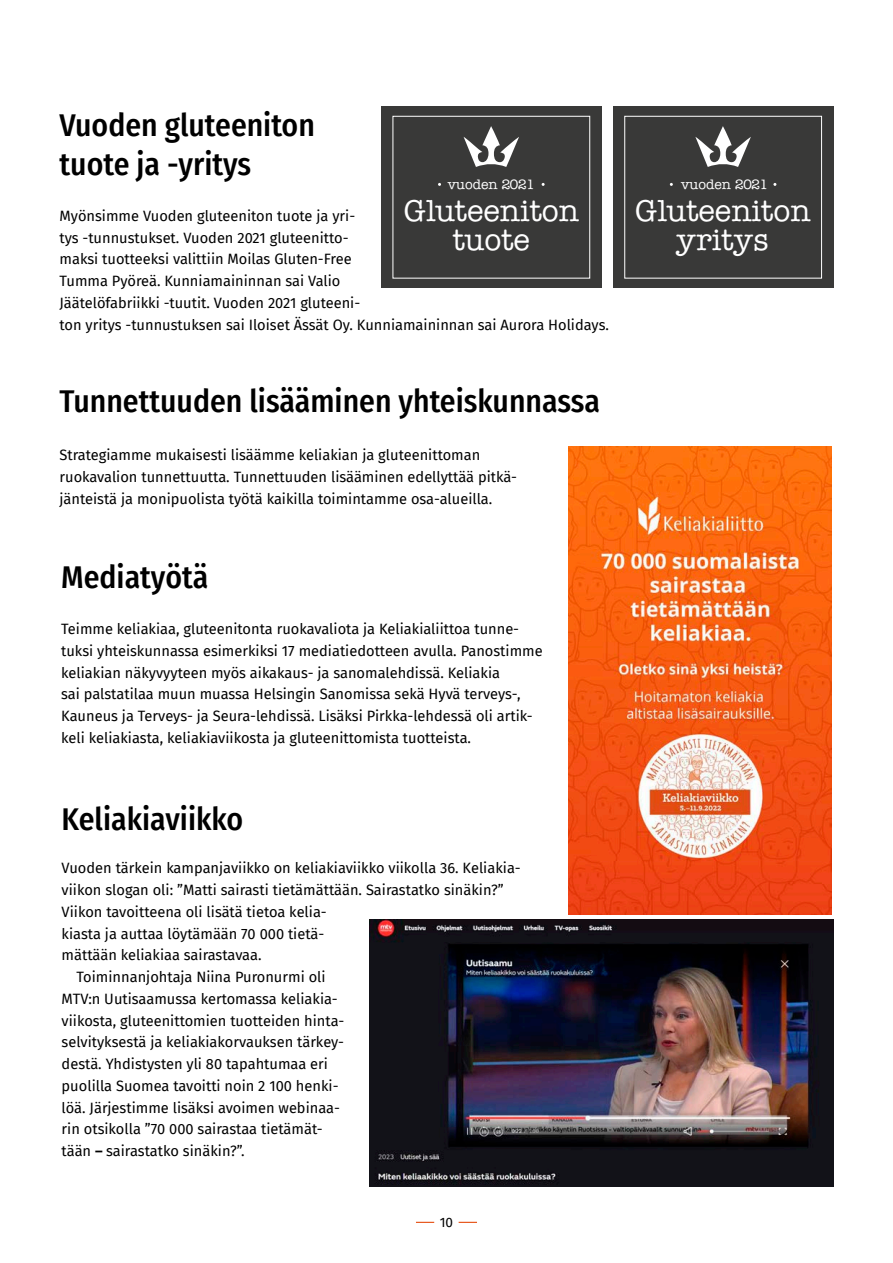
<style>
.page{position:relative;width:893px;height:1263px;background:#fff}
.page>*{position:absolute;margin:0;border:0;box-sizing:border-box;transform-origin:0 0}
.t1{font:500 31.5px/39px "Fira Sans Condensed";color:#000}
.t2{font:500 30.45px/29px "American Typewriter LT";color:#fff;text-align:center}
.t3{font:14.7px/21.8px "Fira Sans";color:#000}
.t4{font:500 13.8px "American Typewriter LT";color:#fff}
.t5{font:13.5px "Fira Sans";color:#000}
.s1{font-weight:700}
</style>
<div class="page">
<svg style="left:416px;top:1222px;width:18px;height:1px"></svg>
<svg style="left:459px;top:1222px;width:18px;height:1px"></svg>
<img style="left:370px;top:920px;width:463px;height:266px">
<div style="left:381px;top:106px;width:221px;height:182px;background:#393938"></div>
<div style="left:393px;top:116px;width:197px;height:162px;border:1px solid #fff"></div>
<svg style="left:464px;top:126px;width:55px;height:41px"></svg>
<div style="left:613px;top:106px;width:220px;height:182px;background:#393938"></div>
<div style="left:624px;top:116px;width:198px;height:162px;border:1px solid #fff"></div>
<svg style="left:695px;top:126px;width:56px;height:41px"></svg>
<img style="left:568px;top:446px;width:263px;height:468px">
<h1 class="t1" style="left:60px;top:104px;width:257px">Vuoden gluteeniton tuote ja -yritys</h1>
<p class="t3" style="left:60px;top:204px;width:551px">Myönsimme Vuoden gluteeniton tuote ja yri-<br>tys -tunnustukset. Vuoden 2021 gluteenitto-<br>maksi tuotteeksi valittiin Moilas Gluten-Free<br>Tumma Pyöreä. Kunniamaininnan sai Valio<br>Jäätelöfabriikki -tuutit. Vuoden 2021 gluteeni-<br>ton yritys -tunnustuksen sai Iloiset Ässät Oy. Kunniamaininnan sai Aurora Holidays.</p>
<p class="t4" style="left:447px;top:176px;width:89px">vuoden 2021</p>
<h2 class="t2" style="left:404px;top:197px;width:177px">Gluteeniton tuote</h2>
<h1 class="t1" style="left:60px;top:379px;width:542px">Tunnettuuden lisääminen yhteiskunnassa</h1>
<p class="t3" style="left:60px;top:444px;width:459px">Strategiamme mukaisesti lisäämme keliakian ja gluteenittoman ruokavalion tunnettuutta. Tunnettuuden lisääminen edellyttää pitkä&shy;jänteistä ja monipuolista työtä kaikilla toimintamme osa-alueilla.</p>
<h1 class="t1" style="left:61px;top:556px;width:149px">Mediatyötä</h1>
<p class="t3" style="left:61px;top:618px;width:483px">Teimme keliakiaa, gluteenitonta ruokavaliota ja Keliakialiittoa tunne&shy;tuksi yhteiskunnassa esimerkiksi 17 mediatiedotteen avulla. Panostimme keliakian näkyvyyteen myös aikakaus- ja sanomalehdissä. Keliakia<br>sai palstatilaa muun muassa Helsingin Sanomissa sekä Hyvä terveys-, Kauneus ja Terveys- ja Seura-lehdissä. Lisäksi Pirkka-lehdessä oli artik&shy;keli keliakiasta, keliakiaviikosta ja gluteenittomista tuotteista.</p>
<h1 class="t1" style="left:62px;top:798px;width:183px">Keliakiaviikko</h1>
<p class="t3" style="left:62px;top:857px;width:459px">Vuoden tärkein kampanjaviikko on keliakiaviikko viikolla 36. Keliakia-</p>
<p class="t3" style="left:62px;top:879px;width:444px">viikon slogan oli: ”Matti sairasti tietämättään. Sairastatko sinäkin?”</p>
<p class="t3" style="left:62px;top:900px;width:267px">Viikon tavoitteena oli lisätä tietoa kelia-</p>
<p class="t3" style="left:62px;top:922px;width:264px">kiasta ja auttaa löytämään 70 000 tietä-</p>
<p class="t3" style="left:62px;top:944px;width:200px">mättään keliakiaa sairastavaa.</p>
<p class="t3" style="left:77px;top:966px;width:251px">Toiminnanjohtaja Niina Puronurmi oli</p>
<p class="t3" style="left:62px;top:987px;width:276px">MTV:n Uutisaamussa kertomassa keliakia-</p>
<p class="t3" style="left:62px;top:1009px;width:284px">viikosta, gluteenittomien tuotteiden hinta-</p>
<p class="t3" style="left:62px;top:1031px;width:282px">selvityksestä ja keliakiakorvauksen tärkey-</p>
<p class="t3" style="left:62px;top:1053px;width:268px">destä. Yhdistysten yli 80 tapahtumaa eri</p>
<p class="t3" style="left:62px;top:1074px;width:278px">puolilla Suomea tavoitti noin 2 100 henki-</p>
<p class="t3" style="left:62px;top:1096px;width:280px">löä. Järjestimme lisäksi avoimen webinaa-</p>
<p class="t3" style="left:62px;top:1118px;width:263px">rin otsikolla ”70 000 sairastaa tietämät-</p>
<p class="t3" style="left:62px;top:1140px;width:183px">tään <span class="s1">–</span> sairastatko sinäkin?”.</p>
<p class="t5" style="left:440px;top:1212px;width:15px">10</p>
<p class="t4" style="left:681px;top:176px;width:89px">vuoden 2021</p>
<h2 class="t2" style="left:635px;top:197px;width:177px">Gluteeniton yritys</h2>
</div>
